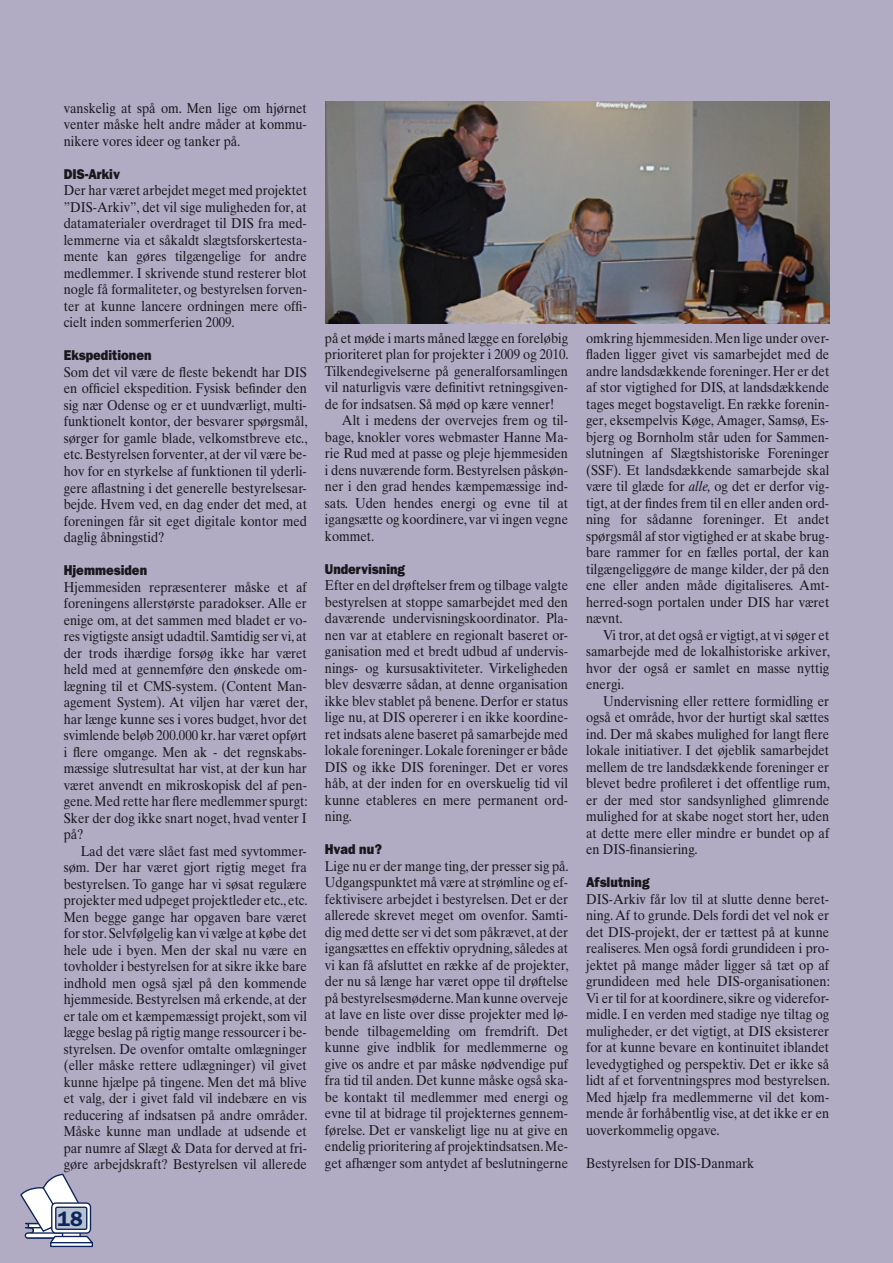
<style>
.page{position:relative;width:893px;height:1263px;background:#b1abc3}
.page>*{position:absolute;margin:0;border:0;box-sizing:border-box;transform-origin:0 0}
.t1{font:600 21px "Franklin Gothic";color:#0d245c}
.t2{font:14.25px/16.5px "Times Ten";color:#1a171c;text-align:justify;scale:.9 1}
.t3{font:800 14.25px "Franklin Gothic";color:#1a171c;scale:.9 1}
.s1{font-style:italic}
</style>
<div class="page">
<svg style="left:20px;top:1174px;width:73px;height:73px"></svg>
<img style="left:326px;top:102px;width:503px;height:221px">
<p class="t2" style="left:64px;top:100px;width:272px">vanskelig at spå om. Men lige om hjørnet venter måske helt andre måder at kommu&shy;nikere vores ideer og tanker på.</p>
<p class="t3" style="left:64px;top:166px;width:64px">DIS-Arkiv</p>
<p class="t2" style="left:64px;top:182px;width:272px">Der har været arbejdet meget med projektet ”DIS-Arkiv”, det vil sige muligheden for, at datamaterialer overdraget til DIS fra med&shy;lemmerne via et såkaldt slægtsforskertesta&shy;mente kan gøres tilgængelige for andre medlemmer. I skrivende stund resterer blot nogle få formaliteter, og bestyrelsen forven&shy;ter at kunne lancere ordningen mere offi&shy;cielt inden sommerferien 2009.</p>
<p class="t3" style="left:64px;top:347px;width:99px">Ekspeditionen</p>
<p class="t2" style="left:64px;top:364px;width:272px">Som det vil være de fleste bekendt har DIS en officiel ekspedition. Fysisk befinder den sig nær Odense og er et uundværligt, multi&shy;funktionelt kontor, der besvarer spørgsmål, sørger for gamle blade, velkomstbreve etc., etc. Bestyrelsen forventer, at der vil være be&shy;hov for en styrkelse af funktionen til yderli&shy;gere aflastning i det generelle bestyrelsesar&shy;bejde. Hvem ved, en dag ender det med, at foreningen får sit eget digitale kontor med daglig åbningstid?</p>
<p class="t3" style="left:64px;top:562px;width:94px">Hjemmesiden</p>
<p class="t2" style="left:64px;top:578px;width:272px">Hjemmesiden repræsenterer måske et af foreningens allerstørste paradokser. Alle er enige om, at det sammen med bladet er vo&shy;res vigtigste ansigt udadtil. Samtidig ser vi, at der trods ihærdige forsøg ikke har været held med at gennemføre den ønskede om&shy;lægning til et CMS-system. (Content Man&shy;agement System). At viljen har været der, har længe kunne ses i vores budget, hvor det svimlende beløb 200.000 kr. har været opført i flere omgange. Men ak - det regnskabs&shy;mæssige slutresultat har vist, at der kun har været anvendt en mikroskopisk del af pen&shy;gene. Med rette har flere medlemmer spurgt:<br>Sker der dog ikke snart noget, hvad venter I på?</p>
<p class="t2" style="left:64px;top:842px;width:272px;text-indent:17px">Lad det være slået fast med syvtommer&shy;søm. Der har været gjort rigtig meget fra bestyrelsen. To gange har vi søsat regulære projekter med udpeget projektleder etc., etc.<br>Men begge gange har opgaven bare været for stor. Selvfølgelig kan vi vælge at købe det hele ude i byen. Men der skal nu være en tovholder i bestyrelsen for at sikre ikke bare indhold men også sjæl på den kommende hjemmeside. Bestyrelsen må erkende, at der er tale om et kæmpemæssigt projekt, som vil lægge beslag på rigtig mange ressourcer i be&shy;styrelsen. De ovenfor omtalte omlægninger (eller måske rettere udlægninger) vil givet kunne hjælpe på tingene. Men det må blive et valg, der i givet fald vil indebære en vis reducering af indsatsen på andre områder.<br>Måske kunne man undlade at udsende et par numre af Slægt &amp; Data for derved at fri&shy;gøre arbejdskraft? Bestyrelsen vil allerede</p>
<h1 class="t1" style="left:58px;top:1206px;width:27px">18</h1>
<p class="t2" style="left:325px;top:329px;width:272px">på et møde i marts måned lægge en foreløbig prioriteret plan for projekter i 2009 og 2010.<br>Tilkendegivelserne på generalforsamlingen vil naturligvis være definitivt retningsgiven&shy;de for indsatsen. Så mød op kære venner!</p>
<p class="t2" style="left:325px;top:412px;width:272px;text-indent:17px">Alt i medens der overvejes frem og til&shy;bage, knokler vores webmaster Hanne Ma&shy;rie Rud med at passe og pleje hjemmesiden i dens nuværende form. Bestyrelsen påskøn&shy;ner i den grad hendes kæmpemæssige ind&shy;sats. Uden hendes energi og evne til at igangsætte og koordinere, var vi ingen vegne kommet.</p>
<p class="t3" style="left:325px;top:560px;width:91px">Undervisning</p>
<p class="t2" style="left:325px;top:577px;width:272px">Efter en del drøftelser frem og tilbage valgte bestyrelsen at stoppe samarbejdet med den daværende undervisningskoordinator. Pla&shy;nen var at etablere en regionalt baseret or&shy;ganisation med et bredt udbud af undervis&shy;nings- og kursusaktiviteter. Virkeligheden blev desværre sådan, at denne organisation ikke blev stablet på benene. Derfor er status lige nu, at DIS opererer i en ikke koordine&shy;ret indsats alene baseret på samarbejde med lokale foreninger. Lokale foreninger er både DIS og ikke DIS foreninger. Det er vores håb, at der inden for en overskuelig tid vil kunne etableres en mere permanent ord&shy;ning.</p>
<p class="t3" style="left:325px;top:841px;width:65px">Hvad nu?</p>
<p class="t2" style="left:325px;top:857px;width:272px">Lige nu er der mange ting, der presser sig på.<br>Udgangspunktet må være at strømline og ef&shy;fektivisere arbejdet i bestyrelsen. Det er der allerede skrevet meget om ovenfor. Samti&shy;dig med dette ser vi det som påkrævet, at der igangsættes en effektiv oprydning, således at vi kan få afsluttet en række af de projekter, der nu så længe har været oppe til drøftelse på bestyrelsesmøderne. Man kunne overveje at lave en liste over disse projekter med lø&shy;bende tilbagemelding om fremdrift. Det kunne give indblik for medlemmerne og give os andre et par måske nødvendige puf fra tid til anden. Det kunne måske også ska&shy;be kontakt til medlemmer med energi og evne til at bidrage til projekternes gennem&shy;førelse. Det er vanskeligt lige nu at give en endelig prioritering af projektindsatsen. Me&shy;get afhænger som antydet af beslutningerne</p>
<p class="t2" style="left:586px;top:329px;width:272px">omkring hjemmesiden. Men lige under over&shy;fladen ligger givet vis samarbejdet med de andre landsdækkende foreninger. Her er det af stor vigtighed for DIS, at landsdækkende tages meget bogstaveligt. En række forenin&shy;ger, eksempelvis Køge, Amager, Samsø, Es&shy;bjerg og Bornholm står uden for Sammen&shy;slutningen af Slægtshistoriske Foreninger (SSF). Et landsdækkende samarbejde skal være til glæde for <span class="s1">alle,</span> og det er derfor vig&shy;tigt, at der findes frem til en eller anden ord&shy;ning for sådanne foreninger. Et andet spørgsmål af stor vigtighed er at skabe brug&shy;bare rammer for en fælles portal, der kan tilgængeliggøre de mange kilder, der på den ene eller anden måde digitaliseres. Amt&shy;herred-sogn portalen under DIS har været nævnt.</p>
<p class="t2" style="left:586px;top:626px;width:272px;text-indent:17px">Vi tror, at det også er vigtigt, at vi søger et samarbejde med de lokalhistoriske arkiver, hvor der også er samlet en masse nyttig energi.</p>
<p class="t2" style="left:586px;top:692px;width:272px;text-indent:17px">Undervisning eller rettere formidling er også et område, hvor der hurtigt skal sættes ind. Der må skabes mulighed for langt flere lokale initiativer. I det øjeblik samarbejdet mellem de tre landsdækkende foreninger er blevet bedre profileret i det offentlige rum, er der med stor sandsynlighed glimrende mulighed for at skabe noget stort her, uden at dette mere eller mindre er bundet op af en DIS-finansiering.</p>
<p class="t3" style="left:586px;top:874px;width:72px">Afslutning</p>
<p class="t2" style="left:586px;top:891px;width:272px">DIS-Arkiv får lov til at slutte denne beret&shy;ning. Af to grunde. Dels fordi det vel nok er det DIS-projekt, der er tættest på at kunne realiseres. Men også fordi grundideen i pro&shy;jektet på mange måder ligger så tæt op af grundideen med hele DIS-organisationen:<br>Vi er til for at koordinere, sikre og viderefor&shy;midle. I en verden med stadige nye tiltag og muligheder, er det vigtigt, at DIS eksisterer for at kunne bevare en kontinuitet iblandet levedygtighed og perspektiv. Det er ikke så lidt af et forventningspres mod bestyrelsen.<br>Med hjælp fra medlemmerne vil det kom&shy;mende år forhåbentlig vise, at det ikke er en uoverkommelig opgave.</p>
<p class="t2" style="left:586px;top:1155px;width:188px">Bestyrelsen for DIS-Danmark</p>
</div>
